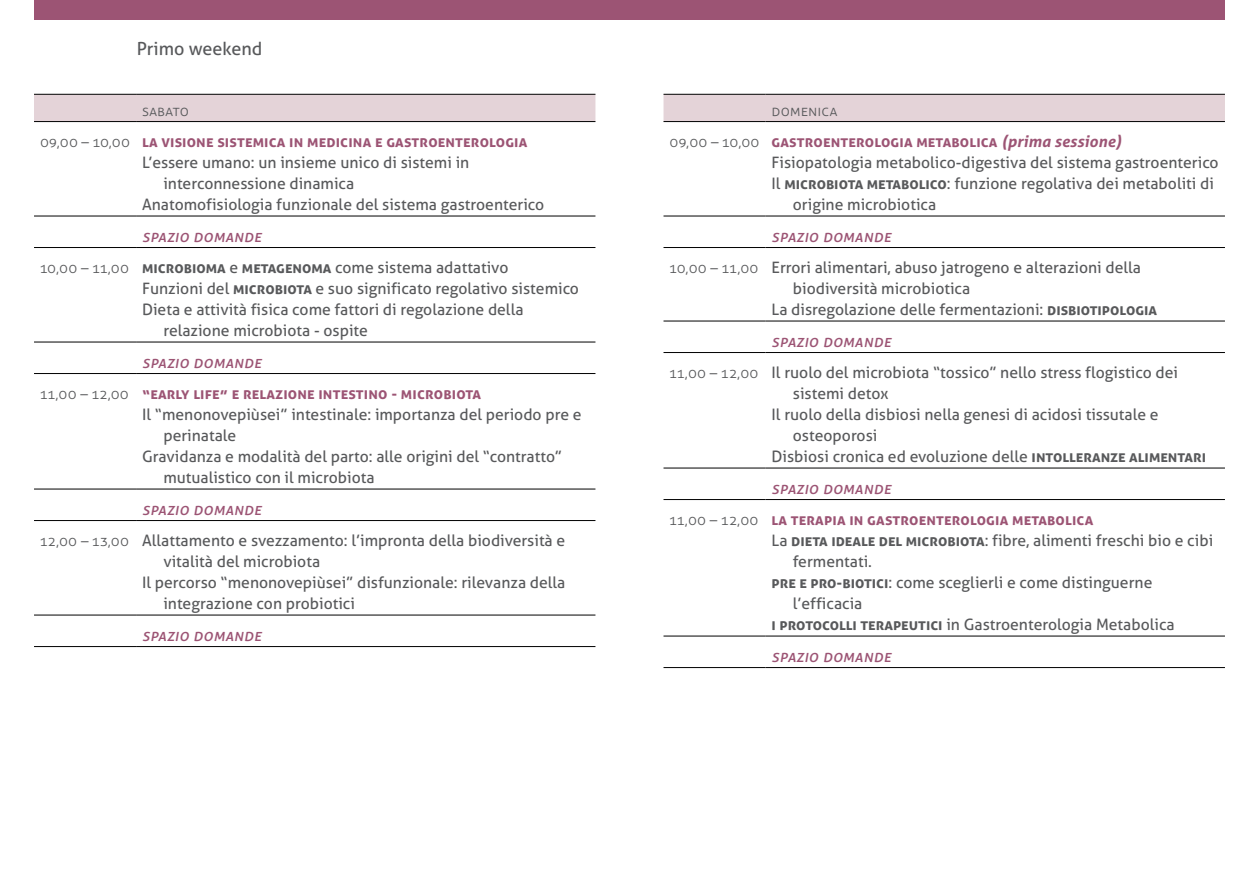
<style>
.page{position:relative;width:1259px;height:893px;background:#fff}
.page>*{position:absolute;margin:0;border:0;box-sizing:border-box;transform-origin:0 0}
.t1{font:18px "Aller";color:#58595b}
.t2{font:italic 16.5px "Aller";letter-spacing:.05em;color:#9c5474}
.t3{font:15.75px "Aller";color:#58595b}
.t4{font:700 15.75px "Aller";letter-spacing:.01em;color:#9c5474}
.t5{font:300 15px "Aller";letter-spacing:.015em;color:#58595b}
.s1{font-weight:300;font-size:15px;color:#58595b}
.s2{font-weight:300;font-size:15px}
.s3{font-weight:700}
.s4{font-style:italic}
</style>
<div class="page">
<div style="left:34px;top:95px;width:561px;height:26px;background:#e4d3d8"></div>
<hr style="left:136px;top:94px;width:459px;height:1px;background:#000">
<hr style="left:136px;top:121px;width:459px;height:1px;background:#000">
<hr style="left:136px;top:216px;width:459px;height:1px;background:#000">
<hr style="left:136px;top:247px;width:459px;height:1px;background:#000">
<hr style="left:136px;top:342px;width:459px;height:1px;background:#000">
<hr style="left:136px;top:373px;width:459px;height:1px;background:#000">
<hr style="left:136px;top:489px;width:459px;height:1px;background:#000">
<hr style="left:136px;top:520px;width:459px;height:1px;background:#000">
<hr style="left:136px;top:615px;width:459px;height:1px;background:#000">
<hr style="left:136px;top:646px;width:459px;height:1px;background:#000">
<hr style="left:34px;top:94px;width:102px;height:1px;background:#000">
<hr style="left:34px;top:121px;width:102px;height:1px;background:#000">
<hr style="left:34px;top:247px;width:102px;height:1px;background:#000">
<hr style="left:34px;top:520px;width:102px;height:1px;background:#000">
<hr style="left:34px;top:216px;width:102px;height:1px;background:#000">
<hr style="left:34px;top:342px;width:102px;height:1px;background:#000">
<hr style="left:34px;top:373px;width:102px;height:1px;background:#000">
<hr style="left:34px;top:489px;width:102px;height:1px;background:#000">
<hr style="left:34px;top:615px;width:102px;height:1px;background:#000">
<hr style="left:34px;top:646px;width:102px;height:1px;background:#000">
<div style="left:34px;top:0;width:595px;height:20px;background:#9c5474"></div>
<div style="left:629px;top:0;width:596px;height:20px;background:#9c5474"></div>
<div style="left:663px;top:95px;width:562px;height:26px;background:#e4d3d8"></div>
<hr style="left:765px;top:94px;width:460px;height:1px;background:#000">
<hr style="left:765px;top:121px;width:460px;height:1px;background:#000">
<hr style="left:765px;top:216px;width:460px;height:1px;background:#000">
<hr style="left:765px;top:247px;width:460px;height:1px;background:#000">
<hr style="left:765px;top:321px;width:460px;height:1px;background:#000">
<hr style="left:765px;top:352px;width:460px;height:1px;background:#000">
<hr style="left:765px;top:468px;width:460px;height:1px;background:#000">
<hr style="left:765px;top:499px;width:460px;height:1px;background:#000">
<hr style="left:765px;top:636px;width:460px;height:1px;background:#000">
<hr style="left:765px;top:667px;width:460px;height:1px;background:#000">
<hr style="left:663px;top:94px;width:102px;height:1px;background:#000">
<hr style="left:663px;top:121px;width:102px;height:1px;background:#000">
<hr style="left:663px;top:247px;width:102px;height:1px;background:#000">
<hr style="left:663px;top:216px;width:102px;height:1px;background:#000">
<hr style="left:663px;top:321px;width:102px;height:1px;background:#000">
<hr style="left:663px;top:352px;width:102px;height:1px;background:#000">
<hr style="left:663px;top:468px;width:102px;height:1px;background:#000">
<hr style="left:663px;top:499px;width:102px;height:1px;background:#000">
<hr style="left:663px;top:636px;width:102px;height:1px;background:#000">
<hr style="left:663px;top:667px;width:102px;height:1px;background:#000">
<p class="t1" style="left:137px;top:38px;width:127px">Primo weekend</p>
<p class="t5" style="left:142px;top:101px;width:48px">sabato</p>
<p class="t4" style="left:40px;top:132px;width:488px"><span class="s1">09,00 – 10,00</span> la visione sistemica in medicina e gastroenterologia</p>
<p class="t3" style="left:142px;top:153px;width:329px">L’essere umano: un insieme unico di sistemi in</p>
<p class="t3" style="left:163px;top:174px;width:192px">interconnessione dinamica</p>
<p class="t3" style="left:142px;top:195px;width:404px">Anatomofisiologia funzionale del sistema gastroenterico</p>
<p class="t2" style="left:142px;top:226px;width:121px">spazio domande</p>
<p class="t3" style="left:40px;top:258px;width:470px"><span class="s2">10,00 – 11,00</span> <span class="s3">microbioma</span> e <span class="s3">metagenoma</span> come sistema adattativo</p>
<p class="t3" style="left:142px;top:279px;width:438px">Funzioni del <span class="s3">microbiota</span> e suo significato regolativo sistemico</p>
<p class="t3" style="left:142px;top:300px;width:383px">Dieta e attività fisica come fattori di regolazione della</p>
<p class="t3" style="left:163px;top:321px;width:206px">relazione microbiota - ospite</p>
<p class="t2" style="left:142px;top:352px;width:121px">spazio domande</p>
<p class="t4" style="left:40px;top:384px;width:442px"><span class="s1">11,00 – 12,00</span> “early life” e relazione intestino - microbiota</p>
<p class="t3" style="left:142px;top:405px;width:441px">Il “menonovepiùsei” intestinale: importanza del periodo pre e</p>
<p class="t3" style="left:163px;top:426px;width:74px">perinatale</p>
<p class="t3" style="left:142px;top:447px;width:421px">Gravidanza e modalità del parto: alle origini del “contratto”</p>
<p class="t3" style="left:163px;top:468px;width:213px">mutualistico con il microbiota</p>
<p class="t2" style="left:142px;top:499px;width:121px">spazio domande</p>
<p class="t3" style="left:40px;top:531px;width:527px"><span class="s2">12,00 – 13,00</span> Allattamento e svezzamento: l’impronta della biodiversità e</p>
<p class="t3" style="left:163px;top:552px;width:158px">vitalità del microbiota</p>
<p class="t3" style="left:142px;top:573px;width:425px">Il percorso “menonovepiùsei” disfunzionale: rilevanza della</p>
<p class="t3" style="left:163px;top:594px;width:193px">integrazione con probiotici</p>
<p class="t2" style="left:142px;top:625px;width:121px">spazio domande</p>
<p class="t5" style="left:771px;top:101px;width:67px">domenica</p>
<p class="t4" style="left:669px;top:132px;width:454px"><span class="s1">09,00 – 10,00</span> gastroenterologia metabolica <span class="s4">(prima sessione)</span></p>
<p class="t3" style="left:771px;top:153px;width:448px">Fisiopatologia metabolico-digestiva del sistema gastroenterico</p>
<p class="t3" style="left:771px;top:174px;width:444px">Il <span class="s3">microbiota metabolico</span>: funzione regolativa dei metaboliti di</p>
<p class="t3" style="left:793px;top:195px;width:145px">origine microbiotica</p>
<p class="t2" style="left:771px;top:226px;width:121px">spazio domande</p>
<p class="t3" style="left:669px;top:258px;width:473px"><span class="s2">10,00 – 11,00</span> Errori alimentari, abuso jatrogeno e alterazioni della</p>
<p class="t3" style="left:793px;top:279px;width:179px">biodiversità microbiotica</p>
<p class="t3" style="left:771px;top:300px;width:386px">La disregolazione delle fermentazioni: <span class="s3">disbiotipologia</span></p>
<p class="t2" style="left:771px;top:331px;width:121px">spazio domande</p>
<p class="t3" style="left:669px;top:363px;width:510px"><span class="s2">11,00 – 12,00</span> Il ruolo del microbiota “tossico” nello stress flogistico dei</p>
<p class="t3" style="left:793px;top:384px;width:97px">sistemi detox</p>
<p class="t3" style="left:771px;top:405px;width:388px">Il ruolo della disbiosi nella genesi di acidosi tissutale e</p>
<p class="t3" style="left:793px;top:426px;width:86px">osteoporosi</p>
<p class="t3" style="left:771px;top:447px;width:436px">Disbiosi cronica ed evoluzione delle <span class="s3">intolleranze alimentari</span></p>
<p class="t2" style="left:771px;top:478px;width:121px">spazio domande</p>
<p class="t4" style="left:669px;top:510px;width:425px"><span class="s1">11,00 – 12,00</span> la terapia in gastroenterologia metabolica</p>
<p class="t3" style="left:771px;top:531px;width:443px">La <span class="s3">dieta ideale del microbiota</span>: fibre, alimenti freschi bio e cibi</p>
<p class="t3" style="left:793px;top:552px;width:81px">fermentati.</p>
<p class="t3" style="left:771px;top:573px;width:382px"><span class="s3">pre e pro-biotici</span>: come sceglierli e come distinguerne</p>
<p class="t3" style="left:793px;top:594px;width:71px">l’efficacia</p>
<p class="t3" style="left:771px;top:615px;width:404px"><span class="s3">i protocolli terapeutici</span> in Gastroenterologia Metabolica</p>
<p class="t2" style="left:771px;top:646px;width:121px">spazio domande</p>
</div>
